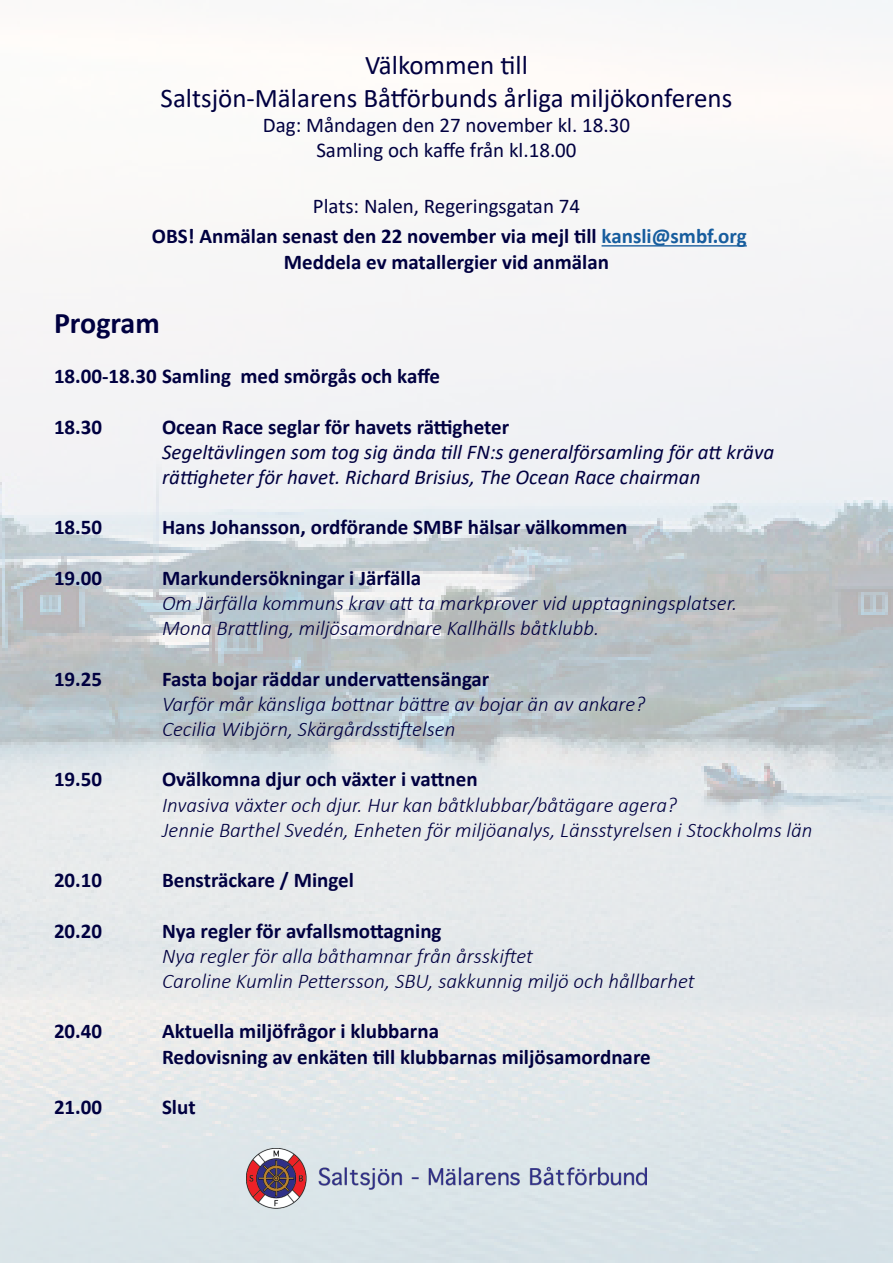
<style>
.page{position:relative;width:893px;height:1263px;background:#fff}
.page>*{position:absolute;margin:0;border:0;box-sizing:border-box;transform-origin:0 0}
.t1{font:700 30px "Calibri";color:#000040}
.t2{font:27px/32.4px "Calibri";color:#000040;text-align:center}
.t3{font:700 21px/30.6px "Calibri";color:#000040;text-align:center}
.t4{font:italic 300 21px/25.2px "Calibri";color:#000040}
.t5{font:italic 21px/25.2px "Calibri";color:#000040}
.t6{font:21px/25.2px "Calibri";color:#000040;text-align:center}
.s1{font-weight:400}
.s2{color:#175d9e}
.s3{font-weight:700;font-style:normal}
</style>
<div class="page">
<img style="left:0;top:0;width:893px;height:1263px">
<hr style="left:602px;top:245px;width:145px;height:2px;background:#175d9e">
<img style="left:246px;top:1148px;width:400px;height:61px">
<p class="t2" style="left:161px;top:48px;width:573px">Välkommen till<br>Saltsjön-Mälarens Båtförbunds årliga miljökonferens</p>
<p class="t6" style="left:263px;top:112px;width:368px">Dag: Måndagen den 27 november kl. 18.30<br>Samling och kaffe från kl.18.00</p>
<p class="t3" style="left:152px;top:190px;width:596px"><span class="s1">Plats: Nalen, Regeringsgatan 74<br></span>OBS! Anmälan senast den 22 november via mejl till <span class="s2">kansli@smbf.org</span></p>
<p class="t3" style="left:284px;top:246px;width:327px">Meddela ev matallergier vid anmälan</p>
<p class="t1" style="left:54px;top:302px;width:107px">Program</p>
<p class="t3" style="left:54px;top:361px;width:388px">18.00-18.30 Samling med smörgås och kaffe</p>
<p class="t3" style="left:54px;top:411px;width:50px">18.30</p>
<p class="t5" style="left:162px;top:413px;width:614px"><span class="s3">Ocean Race seglar för havets rättigheter<br></span>Segeltävlingen som tog sig ända till FN:s generalförsamling för att kräva rättigheter för havet. Richard Brisius, The Ocean Race chairman</p>
<p class="t3" style="left:54px;top:512px;width:50px">18.50</p>
<p class="t3" style="left:162px;top:512px;width:467px">Hans Johansson, ordförande SMBF hälsar välkommen</p>
<p class="t3" style="left:54px;top:562px;width:50px">19.00</p>
<p class="t3" style="left:162px;top:562px;width:261px">Markundersökningar i Järfälla</p>
<p class="t4" style="left:162px;top:590px;width:577px">Om Järfälla kommuns krav att ta markprover vid upptagningsplatser.<br>Mona Brattling, miljösamordnare Kallhälls båtklubb.</p>
<p class="t3" style="left:54px;top:663px;width:50px">19.25</p>
<p class="t3" style="left:162px;top:663px;width:329px">Fasta bojar räddar undervattensängar</p>
<p class="t4" style="left:162px;top:691px;width:485px">Varför mår känsliga bottnar bättre av bojar än av ankare?</p>
<p class="t4" style="left:162px;top:716px;width:295px">Cecilia Wibjörn, Skärgårdsstiftelsen</p>
<p class="t3" style="left:54px;top:764px;width:50px">19.50</p>
<p class="t3" style="left:162px;top:764px;width:317px">Ovälkomna djur och växter i vattnen</p>
<p class="t4" style="left:162px;top:792px;width:652px">Invasiva växter och djur. Hur kan båtklubbar/båtägare agera?<br>Jennie Barthel Svedén, Enheten för miljöanalys, Länsstyrelsen i Stockholms län</p>
<p class="t3" style="left:54px;top:865px;width:50px">20.10</p>
<p class="t3" style="left:162px;top:865px;width:193px">Bensträckare / Mingel</p>
<p class="t3" style="left:54px;top:915px;width:50px">20.20</p>
<p class="t3" style="left:162px;top:915px;width:281px">Nya regler för avfallsmottagning</p>
<p class="t4" style="left:162px;top:943px;width:372px">Nya regler för alla båthamnar från årsskiftet</p>
<p class="t4" style="left:162px;top:968px;width:534px">Caroline Kumlin Pettersson, SBU, sakkunnig miljö och hållbarhet</p>
<p class="t3" style="left:54px;top:1016px;width:50px">20.40</p>
<p class="t3" style="left:162px;top:1016px;width:279px">Aktuella miljöfrågor i klubbarna</p>
<p class="t3" style="left:162px;top:1041px;width:490px">Redovisning av enkäten till klubbarnas miljösamordnare</p>
<p class="t3" style="left:54px;top:1091px;width:50px">21.00</p>
<p class="t3" style="left:162px;top:1091px;width:35px">Slut</p>
</div>
